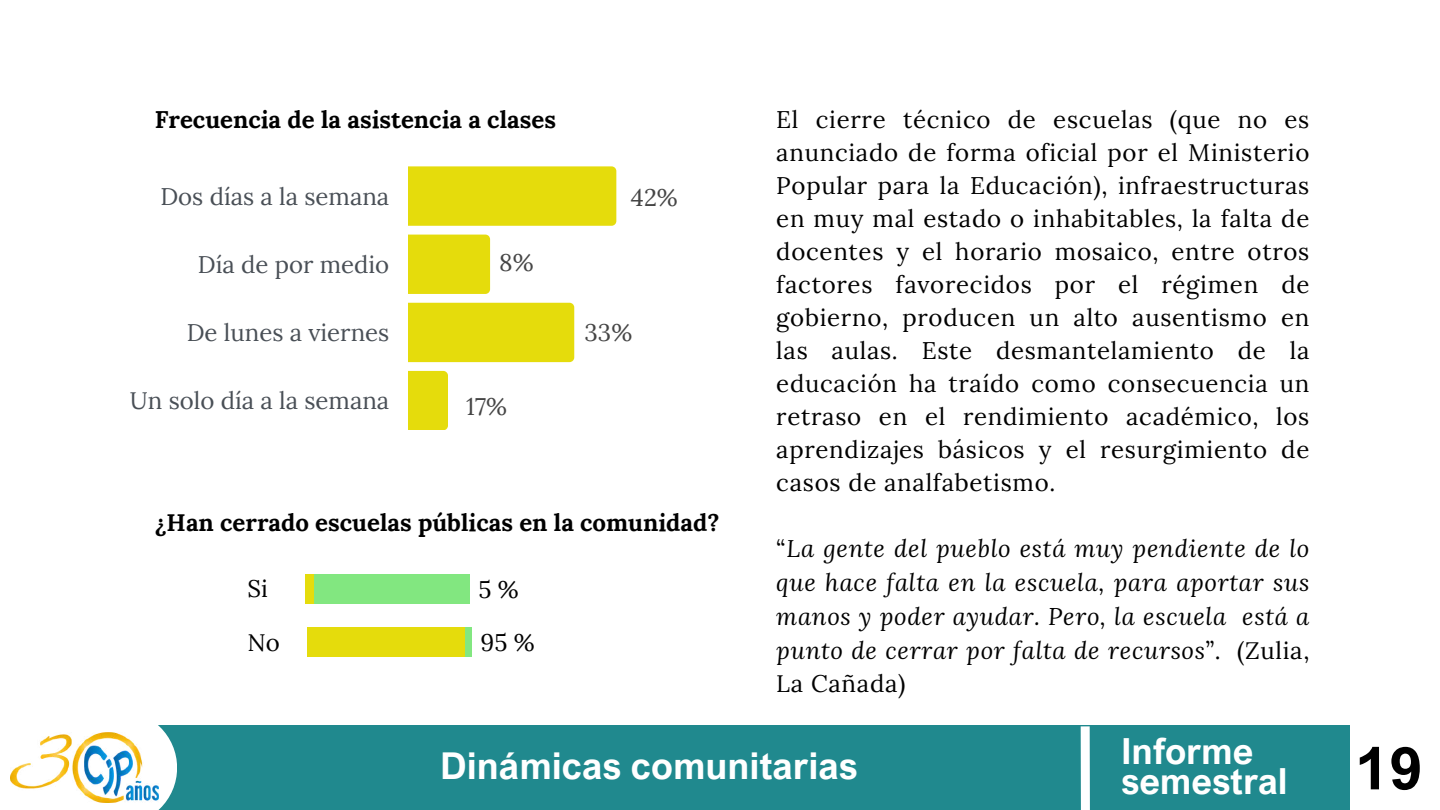
<style>
.page{position:relative;width:1440px;height:810px;background:#fff}
.page>*{position:absolute;margin:0;border:0;box-sizing:border-box;transform-origin:0 0}
.t1{font:700 37px "Arial Nova";color:#fff}
.t2{font:700 36px/30.8px "Arial Nova";color:#fff}
.t3{font:24px/33px "Lora";letter-spacing:.03em;color:#000;text-align:justify}
.t4{font:italic 24px/33.6px "Lora";letter-spacing:.03em;color:#000;text-align:justify}
.t5{font:700 24px "Lora";color:#000}
.t6{font:24px "Lora";color:#494f56}
.t7{font:24px "Lora";color:#454545}
.s1{font-style:normal}
.s2{font-size:59.1px;color:#000}
</style>
<div class="page">
<div style="left:408px;top:166px;width:208px;height:60px;background:#e5dc0c"></div>
<svg style="left:485px;top:235px;width:5px;height:59px"></svg>
<div style="left:408px;top:303px;width:166px;height:59px;background:#e5dc0c"></div>
<div style="left:408px;top:371px;width:40px;height:59px;background:#e5dc0c"></div>
<div style="left:305px;top:575px;width:165px;height:29px;background:#82e780"></div>
<div style="left:305px;top:575px;width:9px;height:29px;background:#e5dc0c"></div>
<div style="left:307px;top:628px;width:165px;height:29px;background:#82e780"></div>
<div style="left:307px;top:628px;width:157px;height:29px;background:#e5dc0c"></div>
<div style="left:143px;top:726px;width:1207px;height:84px;background:#20898e"></div>
<svg style="left:100px;top:725px;width:77px;height:85px"></svg>
<img style="left:10px;top:733px;width:148px;height:70px">
<svg style="left:1076px;top:725px;width:19px;height:85px"></svg>
<p class="t5" style="left:155px;top:104px;width:403px">Frecuencia de la asistencia a clases</p>
<p class="t6" style="left:160px;top:181px;width:230px">Dos días a la semana</p>
<p class="t6" style="left:198px;top:249px;width:193px">Día de por medio</p>
<p class="t6" style="left:187px;top:317px;width:204px">De lunes a viernes</p>
<p class="t6" style="left:130px;top:385px;width:261px">Un solo día a la semana</p>
<p class="t7" style="left:499px;top:247px;width:36px">8%</p>
<p class="t7" style="left:466px;top:390px;width:42px">17%</p>
<p class="t7" style="left:631px;top:182px;width:48px">42%</p>
<p class="t7" style="left:585px;top:317px;width:49px">33%</p>
<p class="t5" style="left:155px;top:507px;width:566px">¿Han cerrado escuelas públicas en la comunidad?</p>
<p class="t3" style="left:248px;top:572px;width:22px">Si</p>
<p class="t3" style="left:248px;top:626px;width:34px">No</p>
<p class="t3" style="left:478px;top:573px;width:42px">5 %</p>
<p class="t3" style="left:481px;top:626px;width:56px">95 %</p>
<p class="t3" style="left:776px;top:102px;width:535px">El cierre técnico de escuelas (que no es anunciado de forma oficial por el Ministerio Popular para la Educación), infraestructuras en muy mal estado o inhabitables, la falta de docentes y el horario mosaico, entre otros factores favorecidos por el régimen de gobierno, producen un alto ausentismo en las aulas. Este desmantelamiento de la educación ha traído como consecuencia un retraso en el rendimiento académico, los aprendizajes básicos y el resurgimiento de casos de analfabetismo.</p>
<p class="t4" style="left:776px;top:532px;width:535px"><span class="s1">“</span>La gente del pueblo está muy pendiente de lo que hace falta en la escuela, para aportar sus manos y poder ayudar. Pero, la escuela está a punto de cerrar por falta de recursos<span class="s1">”. (Zulia, La Cañada)</span></p>
<h1 class="t1" style="left:440px;top:743px;width:419px">Dinámicas comunitarias</h1>
<h2 class="t2" style="left:1121px;top:735px;width:303px">Informe semestral <span class="s2">19</span></h2>
</div>
